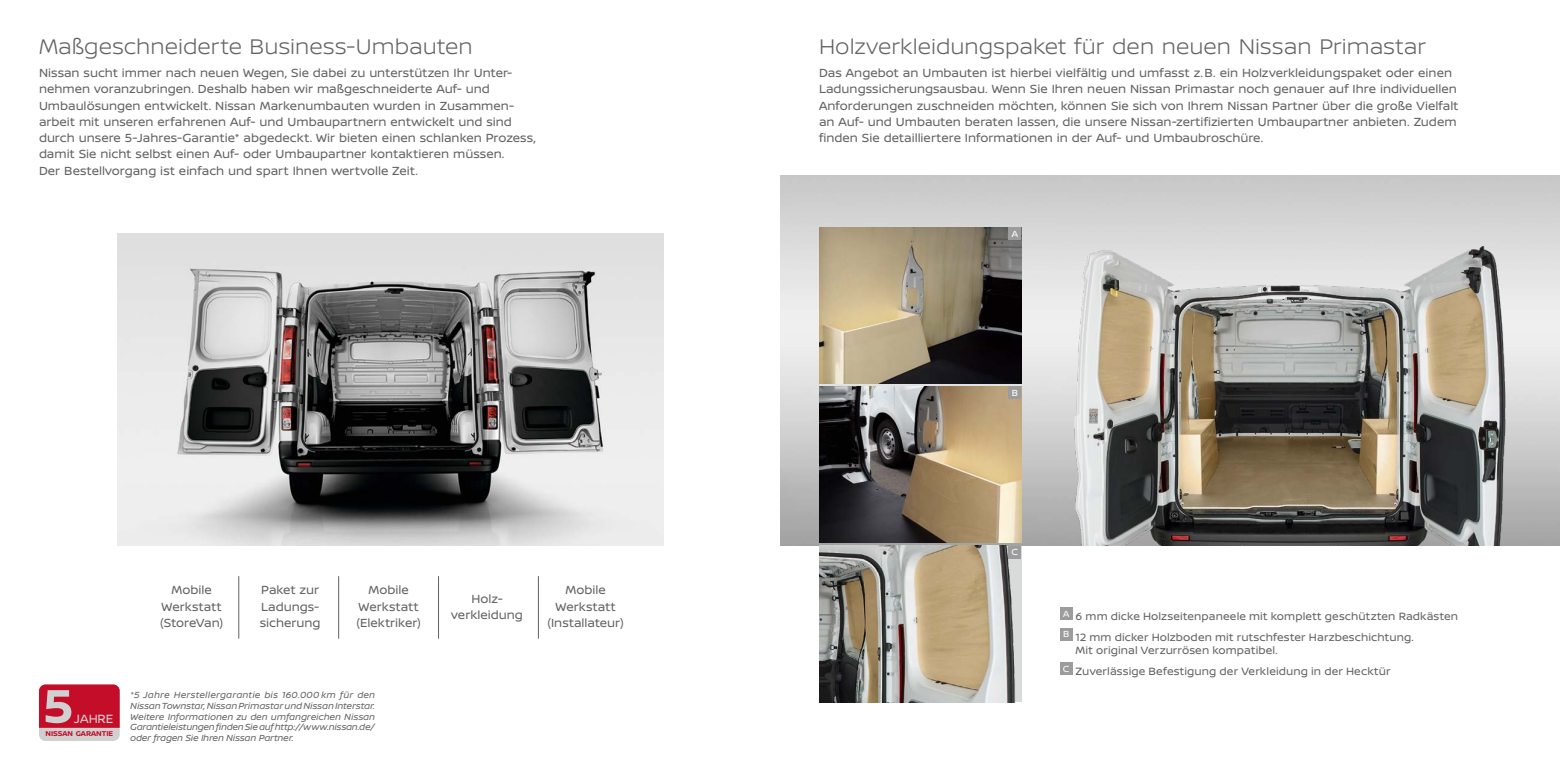
<style>
.page{position:relative;width:1560px;height:780px;background:#fff}
.page>*{position:absolute;margin:0;border:0;box-sizing:border-box;transform-origin:0 0}
.t1{font:300 22.5px "Nissan Brand";color:#626261}
.t2{font:12.75px "Nissan Brand";color:#d0d0d0}
.t3{font:12.5px/16.2px "Nissan Brand";color:#626261;text-align:center}
.t4{font:11.25px/20.9px "Nissan Brand";letter-spacing:.01em;color:#626261}
.t5{font:italic 9.38px/10.6px "Nissan Brand";letter-spacing:-.015em;color:#626261;text-align:justify}
.t6{font:9.38px "Nissan Brand";color:#fff}
.t7{font:700 7.38px "Nissan Brand";color:#c40e29}
</style>
<div class="page">
<img style="left:780px;top:175px;width:779px;height:371px">
<img style="left:1052px;top:243px;width:489px;height:303px">
<img style="left:819px;top:227px;width:201px;height:156px">
<img style="left:819px;top:386px;width:201px;height:156px">
<img style="left:819px;top:546px;width:201px;height:156px">
<img style="left:117px;top:234px;width:546px;height:312px">
<div style="left:1059px;top:607px;width:13px;height:12px;background:#9c9c9d"></div>
<div style="left:1059px;top:628px;width:13px;height:12px;background:#9c9c9d"></div>
<div style="left:1059px;top:662px;width:13px;height:13px;background:#9c9c9d"></div>
<hr style="left:238px;top:576px;width:1px;height:62px;background:#626261">
<hr style="left:338px;top:576px;width:1px;height:62px;background:#626261">
<hr style="left:438px;top:576px;width:1px;height:62px;background:#626261">
<hr style="left:538px;top:576px;width:1px;height:62px;background:#626261">
<div style="left:1008px;top:227px;width:12px;height:13px;background:#9c9c9d"></div>
<div style="left:1008px;top:386px;width:12px;height:13px;background:#9c9c9d"></div>
<div style="left:1008px;top:546px;width:12px;height:12px;background:#9c9c9d"></div>
<div style="left:39px;top:684px;width:81px;height:57px;background:#d0d0d0;border-radius:6px"></div>
<svg style="left:39px;top:684px;width:81px;height:43px"></svg>
<h1 class="t1" style="left:39px;top:30px;width:435px">Maßgeschneiderte Business-Umbauten</h1>
<p class="t3" style="left:39px;top:64px;width:498px;text-align:left">Nissan sucht immer nach neuen Wegen, Sie dabei zu unterstützen Ihr Unter&shy;nehmen voranzubringen. Deshalb haben wir maßgeschneiderte Auf- und Umbaulösungen entwickelt. Nissan Markenumbauten wurden in Zusammen&shy;arbeit mit unseren erfahrenen Auf- und Umbaupartnern entwickelt und sind durch unsere 5-Jahres-Garantie* abgedeckt. Wir bieten einen schlanken Prozess, damit Sie nicht selbst einen Auf- oder Umbaupartner kontaktieren müssen.<br>Der Bestellvorgang ist einfach und spart Ihnen wertvolle Zeit.</p>
<p class="t3" style="left:160px;top:581px;width:64px">Mobile<br>Werkstatt (StoreVan)</p>
<p class="t3" style="left:260px;top:581px;width:62px;text-align:justify">Paket zur Ladungs&shy;sicherung</p>
<p class="t3" style="left:356px;top:581px;width:66px">Mobile<br>Werkstatt (Elektriker)</p>
<p class="t3" style="left:451px;top:589px;width:73px">Holz&shy;verkleidung</p>
<p class="t3" style="left:547px;top:581px;width:78px">Mobile<br>Werkstatt (Installateur)</p>
<p class="t2" style="left:74px;top:709px;width:41px">JAHRE</p>
<p class="t7" style="left:45px;top:728px;width:69px">NISSAN GARANTIE</p>
<p class="t5" style="left:130px;top:689px;width:246px">*5 Jahre Herstellergarantie bis 160.000 km für den Nissan Townstar, Nissan Primastar und Nissan Interstar.<br>Weitere Informationen zu den umfangreichen Nissan Garantieleistungen finden Sie auf http://www.nissan.de/ oder fragen Sie Ihren Nissan Partner.</p>
<h1 class="t1" style="left:819px;top:30px;width:609px">Holzverkleidungspaket für den neuen Nissan Primastar</h1>
<p class="t3" style="left:819px;top:64px;width:641px;text-align:left">Das Angebot an Umbauten ist hierbei vielfältig und umfasst z.B. ein Holzverkleidungspaket oder einen Ladungssicherungsausbau. Wenn Sie Ihren neuen Nissan Primastar noch genauer auf Ihre individuellen Anforderungen zuschneiden möchten, können Sie sich von Ihrem Nissan Partner über die große Vielfalt an Auf- und Umbauten beraten lassen, die unsere Nissan-zertifizierten Umbaupartner anbieten. Zudem finden Sie detailliertere Informationen in der Auf- und Umbaubroschüre.</p>
<p class="t6" style="left:1011px;top:227px;width:8px">A</p>
<p class="t6" style="left:1011px;top:385px;width:8px">B</p>
<p class="t6" style="left:1011px;top:545px;width:8px">C</p>
<p class="t4" style="left:1062px;top:605px;width:396px"><sup>A</sup> 6 mm dicke Holzseitenpaneele mit komplett geschützten Radkästen<br><sup>B</sup> 12 mm dicker Holzboden mit rutschfester Harzbeschichtung.</p>
<p class="t4" style="left:1062px;top:639px;width:329px;text-indent:13px">Mit original Verzurrösen kompatibel.<br><sup>C</sup> Zuverlässige Befestigung der Verkleidung in der Hecktür</p>
</div>
